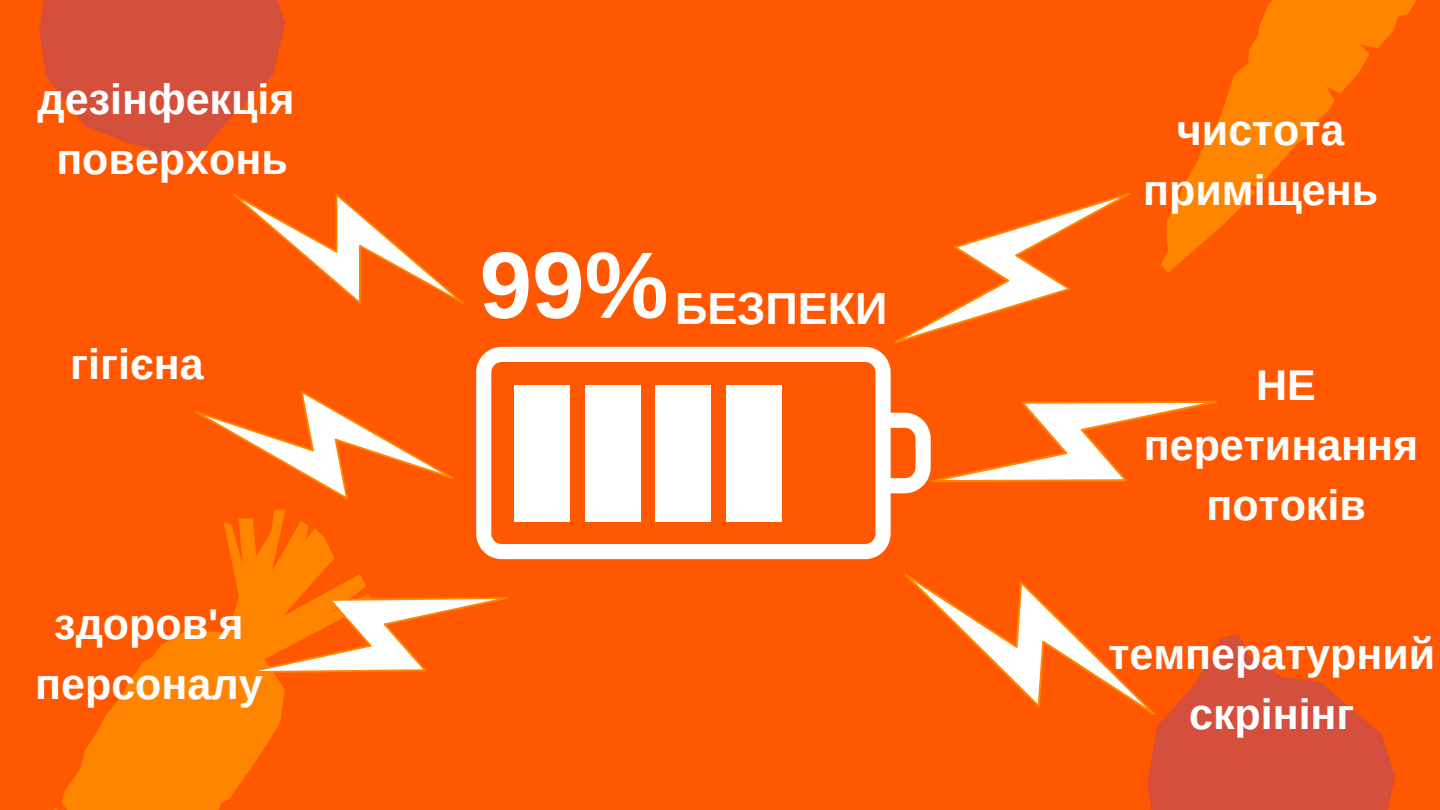
<style>
.page{position:relative;width:1440px;height:810px;background:#fff}
.page>*{position:absolute;margin:0;border:0;box-sizing:border-box;transform-origin:0 0}
.t1{font:700 94.4px "Arimo";color:#fff}
.t2{font:700 45px "Arimo";color:#fff}
.t3{font:700 43px/60px "Arimo";color:#fff;text-align:center}
</style>
<div class="page">
<img style="left:0;top:0;width:1440px;height:810px">
<svg style="left:476px;top:347px;width:454px;height:212px;fill:#ff5800"></svg>
<div style="left:726px;top:385px;width:55px;height:136px;background:#fff"></div>
<div style="left:656px;top:385px;width:55px;height:136px;background:#fff"></div>
<div style="left:585px;top:385px;width:55px;height:136px;background:#fff"></div>
<div style="left:515px;top:385px;width:55px;height:136px;background:#fff"></div>
<svg style="left:233px;top:194px;width:231px;height:110px"></svg>
<svg style="left:195px;top:365px;width:259px;height:160px;background:#ff6f21"></svg>
<svg style="left:246px;top:510px;width:263px;height:250px;background:#ff7117"></svg>
<svg style="left:893px;top:128px;width:238px;height:280px;background:#ff6a1b"></svg>
<svg style="left:930px;top:305px;width:288px;height:273px;background:#ff6817"></svg>
<svg style="left:895px;top:573px;width:269px;height:143px;background:#fe7222"></svg>
<p class="t3" style="left:38px;top:69px;width:258px">дезінфекція</p>
<p class="t3" style="left:56px;top:129px;width:233px">поверхонь</p>
<p class="t3" style="left:70px;top:334px;width:135px">гігієна</p>
<p class="t3" style="left:35px;top:594px;width:229px">здоров'я персоналу</p>
<p class="t1" style="left:480px;top:232px;width:190px">99%</p>
<p class="t2" style="left:675px;top:283px;width:214px">БЕЗПЕКИ</p>
<p class="t3" style="left:1177px;top:100px;width:169px">чистота</p>
<p class="t3" style="left:1143px;top:160px;width:236px">приміщень</p>
<p class="t3" style="left:1144px;top:355px;width:276px">НЕ перетинання</p>
<p class="t3" style="left:1206px;top:475px;width:161px">потоків</p>
<p class="t3" style="left:1108px;top:624px;width:328px">температурний скрінінг</p>
</div>
